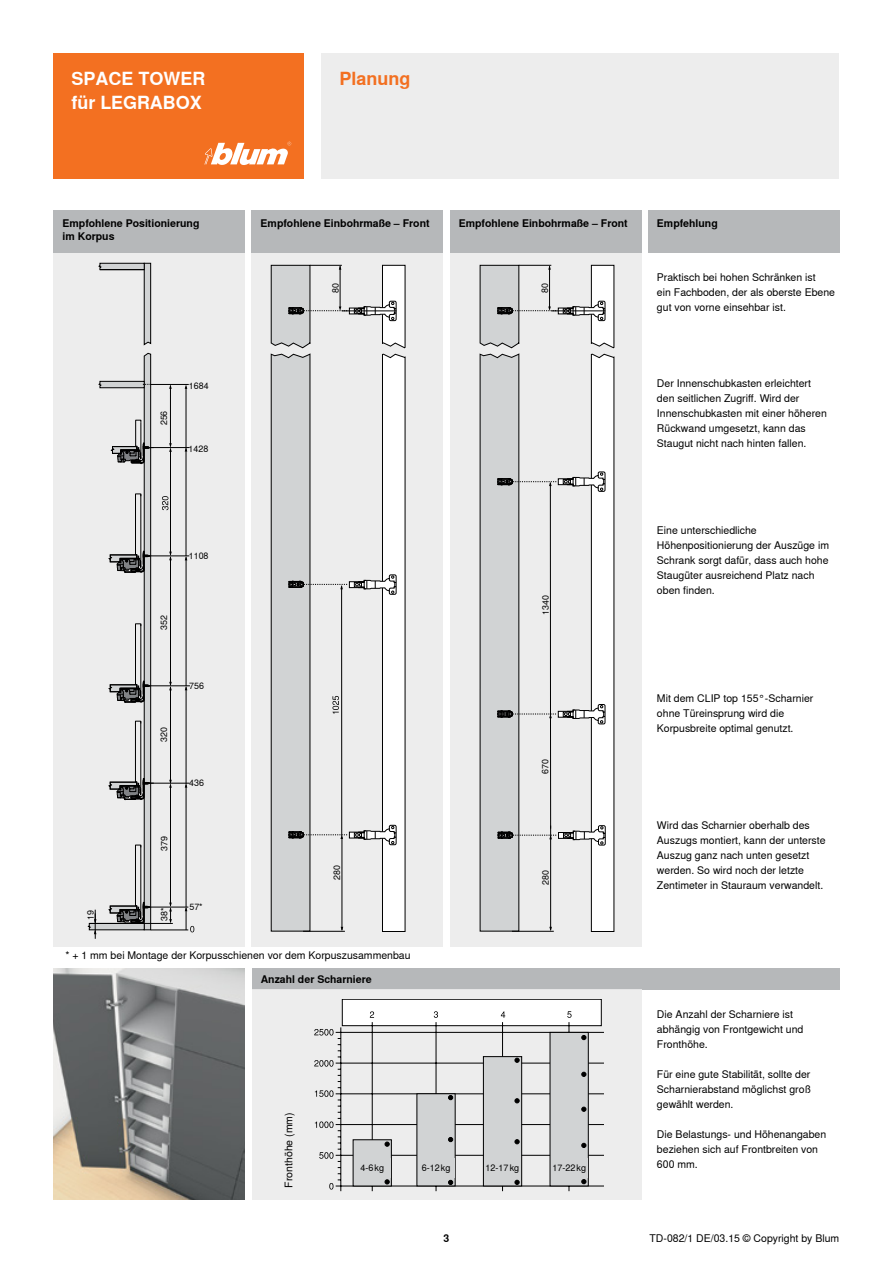
<style>
.page{position:relative;width:893px;height:1263px;background:#fff}
.page>*{position:absolute;margin:0;border:0;box-sizing:border-box;transform-origin:0 0}
.t1{font:700 18px "Nimbus Sans Global";color:#fff}
.t2{font:700 18px "Nimbus Sans Global";color:#f37021}
.t3{font:10.5px/15px "Nimbus Sans Global";color:#000}
.t4{font:700 10.5px/12.6px "Nimbus Sans Global";color:#000}
.t5{font:9px "Nimbus Sans Global";color:#000}
.t6{font:8.85px "Nimbus Sans Global";color:#000}
</style>
<div class="page">
<div style="left:54px;top:232px;width:191px;height:715px;background:#ebebec"></div>
<div style="left:252px;top:232px;width:191px;height:715px;background:#ebebec"></div>
<div style="left:450px;top:232px;width:191px;height:715px;background:#ebebec"></div>
<div style="left:54px;top:210px;width:191px;height:43px;background:#b6b8ba"></div>
<div style="left:252px;top:210px;width:191px;height:43px;background:#b6b8ba"></div>
<div style="left:450px;top:210px;width:191px;height:43px;background:#b6b8ba"></div>
<div style="left:648px;top:210px;width:191px;height:43px;background:#b6b8ba"></div>
<div style="left:321px;top:54px;width:518px;height:125px;background:#ebebec"></div>
<div style="left:54px;top:54px;width:250px;height:125px;background:#f37021"></div>
<svg style="left:204px;top:142px;width:87px;height:23px"></svg>
<svg style="left:480px;top:265px;width:134px;height:667px"></svg>
<hr style="left:519px;top:265px;width:32px;height:1px;background:#000">
<svg style="left:271px;top:265px;width:135px;height:667px"></svg>
<hr style="left:342px;top:311px;width:54px;height:1px;background:#000">
<hr style="left:310px;top:265px;width:32px;height:1px;background:#000">
<svg style="left:98px;top:263px;width:53px;height:83px"></svg>
<hr style="left:100px;top:269px;width:44px;height:1px;background:#000">
<hr style="left:147px;top:907px;width:41px;height:1px;background:#000">
<hr style="left:149px;top:783px;width:40px;height:1px;background:#000">
<hr style="left:148px;top:685px;width:42px;height:1px;background:#000">
<hr style="left:186px;top:687px;width:1px;height:97px;background:#000">
<hr style="left:186px;top:784px;width:1px;height:123px;background:#000">
<hr style="left:186px;top:557px;width:1px;height:129px;background:#000">
<hr style="left:186px;top:449px;width:1px;height:107px;background:#000">
<hr style="left:144px;top:447px;width:45px;height:1px;background:#000">
<hr style="left:149px;top:556px;width:40px;height:1px;background:#000">
<svg style="left:185px;top:907px;width:9px;height:25px"></svg>
<hr style="left:151px;top:384px;width:38px;height:1px;background:#000">
<hr style="left:186px;top:387px;width:1px;height:61px;background:#000">
<svg style="left:87px;top:352px;width:86px;height:587px"></svg>
<hr style="left:151px;top:930px;width:37px;height:1px;background:#000">
<div style="left:252px;top:968px;width:587px;height:21px;background:#b6b8ba"></div>
<img style="left:54px;top:968px;width:191px;height:232px">
<div style="left:252px;top:989px;width:389px;height:211px;background:#ebebec"></div>
<svg style="left:314px;top:1060px;width:19px;height:7px"></svg>
<svg style="left:314px;top:1029px;width:19px;height:6px"></svg>
<svg style="left:315px;top:1090px;width:18px;height:7px"></svg>
<svg style="left:315px;top:1121px;width:18px;height:7px"></svg>
<svg style="left:335px;top:999px;width:269px;height:192px"></svg>
<div style="left:550px;top:1032px;width:38px;height:154px;background:#d1d3d4"></div>
<div style="left:483px;top:1056px;width:39px;height:130px;background:#d1d3d4;border:1px solid #000"></div>
<div style="left:417px;top:1093px;width:38px;height:93px;background:#d1d3d4"></div>
<div style="left:353px;top:1139px;width:39px;height:47px;background:#d1d3d4;border:1px solid #000"></div>
<svg style="left:385px;top:1142px;width:4px;height:4px"></svg>
<svg style="left:385px;top:1179px;width:4px;height:5px"></svg>
<svg style="left:448px;top:1180px;width:5px;height:5px"></svg>
<svg style="left:448px;top:1095px;width:5px;height:5px"></svg>
<svg style="left:448px;top:1137px;width:5px;height:5px"></svg>
<svg style="left:515px;top:1098px;width:4px;height:5px"></svg>
<svg style="left:515px;top:1139px;width:4px;height:5px"></svg>
<svg style="left:515px;top:1180px;width:4px;height:4px"></svg>
<svg style="left:515px;top:1058px;width:4px;height:4px"></svg>
<svg style="left:582px;top:1179px;width:4px;height:5px"></svg>
<svg style="left:582px;top:1143px;width:4px;height:5px"></svg>
<svg style="left:582px;top:1107px;width:4px;height:4px"></svg>
<svg style="left:582px;top:1072px;width:4px;height:4px"></svg>
<svg style="left:582px;top:1035px;width:4px;height:5px"></svg>
<svg style="left:501px;top:1011px;width:4px;height:7px"></svg>
<svg style="left:319px;top:1152px;width:14px;height:7px"></svg>
<svg style="left:329px;top:1183px;width:4px;height:6px"></svg>
<svg style="left:567px;top:1011px;width:5px;height:7px"></svg>
<svg style="left:370px;top:1011px;width:4px;height:7px"></svg>
<svg style="left:434px;top:1011px;width:4px;height:7px"></svg>
<div style="left:354px;top:1158px;width:36px;height:19px;background:#d1d3d4"></div>
<div style="left:484px;top:1158px;width:36px;height:19px;background:#d1d3d4"></div>
<h1 class="t1" style="left:71px;top:64px;width:135px">SPACE TOWER</h1>
<h1 class="t2" style="left:339px;top:64px;width:73px">Planung</h1>
<h1 class="t1" style="left:71px;top:88px;width:132px">für LEGRABOX</h1>
<p class="t4" style="left:63px;top:217px;width:138px">Empfohlene Positionierung im Korpus</p>
<p class="t4" style="left:261px;top:217px;width:170px">Empfohlene Einbohrmaße – Front</p>
<p class="t4" style="left:459px;top:217px;width:170px">Empfohlene Einbohrmaße – Front</p>
<p class="t4" style="left:657px;top:217px;width:62px">Empfehlung</p>
<p class="t6" style="left:84px;top:919px;width:11px;rotate:-90deg">19</p>
<p class="t6" style="left:157px;top:425px;width:16px;rotate:-90deg">256</p>
<p class="t6" style="left:189px;top:379px;width:21px">1684</p>
<p class="t6" style="left:189px;top:442px;width:21px">1428</p>
<p class="t6" style="left:189px;top:549px;width:21px">1108</p>
<p class="t6" style="left:157px;top:630px;width:16px;rotate:-90deg">352</p>
<p class="t6" style="left:157px;top:742px;width:16px;rotate:-90deg">320</p>
<p class="t6" style="left:158px;top:851px;width:16px;rotate:-90deg">379</p>
<p class="t6" style="left:158px;top:921px;width:15px;rotate:-90deg">38*</p>
<p class="t6" style="left:189px;top:679px;width:16px">756</p>
<p class="t6" style="left:189px;top:777px;width:16px">436</p>
<p class="t6" style="left:189px;top:900px;width:15px">57*</p>
<p class="t6" style="left:329px;top:293px;width:11px;rotate:-90deg">80</p>
<p class="t6" style="left:330px;top:880px;width:16px;rotate:-90deg">280</p>
<p class="t3" style="left:65px;top:947px;width:347px">* + 1 mm bei Montage der Korpusschienen vor dem Korpuszusammenbau</p>
<p class="t4" style="left:261px;top:972px;width:113px">Anzahl der Scharniere</p>
<p class="t6" style="left:538px;top:293px;width:11px;rotate:-90deg">80</p>
<p class="t6" style="left:539px;top:615px;width:21px;rotate:-90deg">1340</p>
<p class="t6" style="left:539px;top:774px;width:16px;rotate:-90deg">670</p>
<p class="t6" style="left:539px;top:884px;width:16px;rotate:-90deg">280</p>
<p class="t3" style="left:281px;top:1187px;width:77px;rotate:-90deg">Fronthöhe (mm)</p>
<p class="t5" style="left:360px;top:1161px;width:25px">4-6kg</p>
<p class="t5" style="left:422px;top:1161px;width:30px">6-12kg</p>
<p class="t5" style="left:486px;top:1161px;width:35px">12-17kg</p>
<p class="t5" style="left:552px;top:1161px;width:35px">17-22kg</p>
<p class="t3" style="left:657px;top:270px;width:180px">Praktisch bei hohen Schränken ist<br>ein Fachboden, der als oberste Ebene gut von vorne einsehbar ist.</p>
<p class="t3" style="left:657px;top:375px;width:171px">Der Innenschubkasten erleichtert den seitlichen Zugriff. Wird der Innenschubkasten mit einer höheren Rückwand umgesetzt, kann das Staugut nicht nach hinten fallen.</p>
<p class="t3" style="left:657px;top:522px;width:174px">Eine unterschiedliche<br>Höhenpositionierung der Auszüge im<br>Schrank sorgt dafür, dass auch hohe<br>Staugüter ausreichend Platz nach oben finden.</p>
<p class="t3" style="left:657px;top:691px;width:158px">Mit dem CLIP top 155°-Scharnier ohne Türeinsprung wird die<br>Korpusbreite optimal genutzt.</p>
<p class="t3" style="left:657px;top:817px;width:170px">Wird das Scharnier oberhalb des Auszugs montiert, kann der unterste Auszug ganz nach unten gesetzt werden. So wird noch der letzte Zentimeter in Stauraum verwandelt.</p>
<p class="t3" style="left:657px;top:1006px;width:148px">Die Anzahl der Scharniere ist abhängig von Frontgewicht und<br>Fronthöhe.</p>
<p class="t3" style="left:657px;top:1066px;width:156px;text-align:justify">Für eine gute Stabilität, sollte der Scharnierabstand möglichst groß gewählt werden.</p>
<p class="t3" style="left:657px;top:1126px;width:171px">Die Belastungs- und Höhenangaben beziehen sich auf Frontbreiten von<br>600 mm.</p>
<p class="t4" style="left:444px;top:1232px;width:7px">3</p>
<p class="t3" style="left:650px;top:1230px;width:191px">TD-082/1 DE/03.15 © Copyright by Blum</p>
</div>
